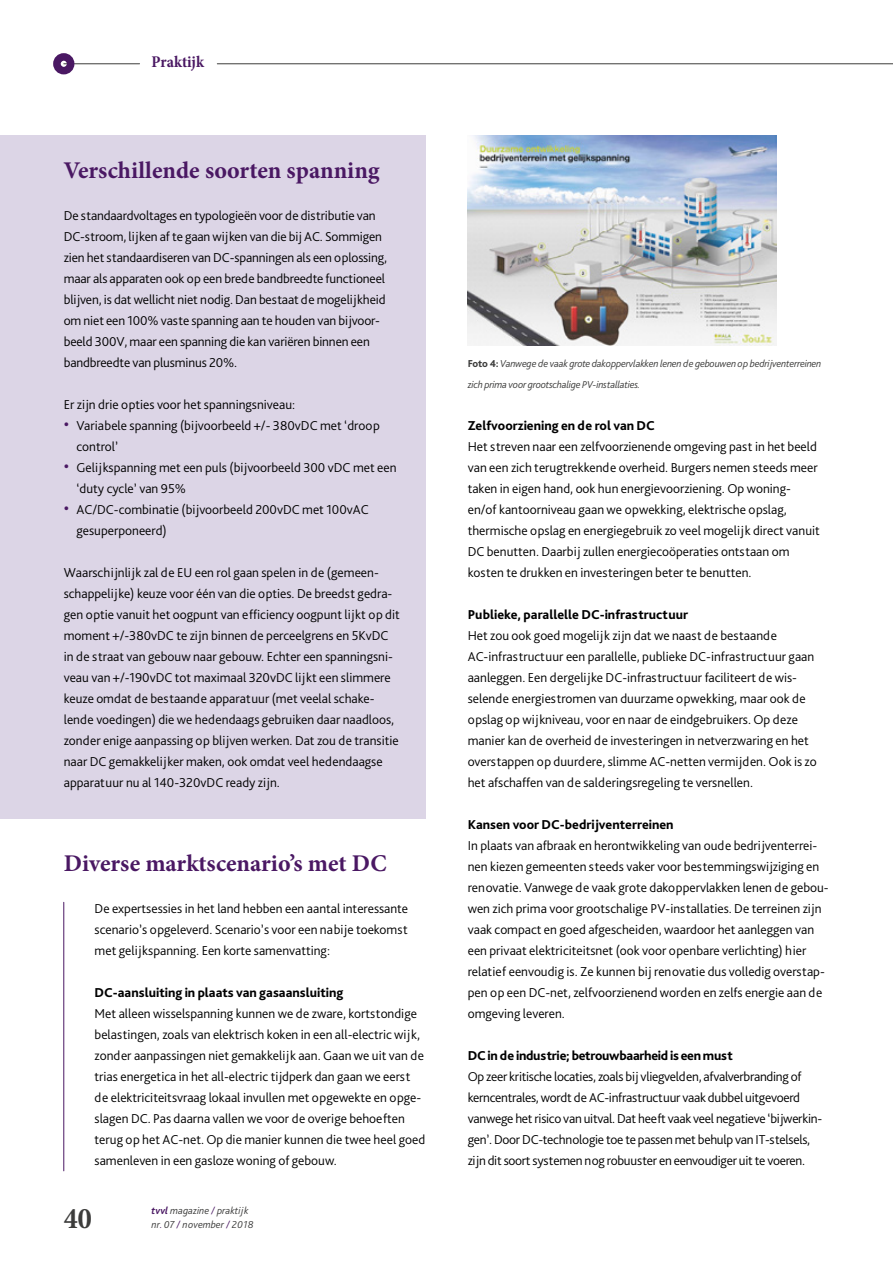
<style>
.page{position:relative;width:893px;height:1263px;background:#fff}
.page>*{position:absolute;margin:0;border:0;box-sizing:border-box;transform-origin:0 0}
.t1{font:700 condensed 30px "Minion Pro";color:#3c3c3b}
.t2{font:700 24px "Minion Pro";color:#4a1863}
.t3{font:700 condensed 16.5px "Minion Pro";letter-spacing:-.005em;color:#4a1863}
.t4{font:300 13.5px/21px "Bliss Pro";color:#000}
.t5{font:300 13.5px/21px "Bliss Pro";letter-spacing:-.02em;color:#000}
.t6{font:800 13.5px "Bliss Pro";color:#000}
.t7{font:800 13.5px "Bliss Pro";letter-spacing:-.02em;color:#000}
.t8{font:italic 300 10.5px/21px "Bliss Pro";letter-spacing:-.02em;color:#3c3c3b}
.t9{font:italic 300 10.5px/13.5px "Bliss Pro";color:#3c3c3b}
.s1{font-size:18px;color:#4a1863}
.s2{font-weight:700;color:#4a1863}
.s3{color:#4a1863}
.s4{font-weight:800;font-style:normal}
</style>
<div class="page">
<hr style="left:64px;top:63px;width:76px;height:1px;background:#3c3c3b">
<div style="left:53px;top:53px;width:21px;height:21px;border:8px solid #4a1863;border-radius:50%"></div>
<hr style="left:217px;top:63px;width:676px;height:1px;background:#3c3c3b">
<div style="left:0;top:136px;width:426px;height:683px;background:#dcd5e6"></div>
<hr style="left:63px;top:902px;width:1px;height:269px;background:#4a1863">
<img style="left:468px;top:136px;width:309px;height:210px">
<p class="t3" style="left:152px;top:51px;width:54px">Praktijk</p>
<h2 class="t2" style="left:63px;top:153px;width:318px">Verschillende soorten spanning</h2>
<p class="t4" style="left:64px;top:204px;width:325px">De standaardvoltages en typologieën voor de distributie van DC-stroom, lijken af te gaan wijken van die bij AC. Sommigen zien het standaardiseren van DC-spanningen als een oplossing, maar als apparaten ook op een brede bandbreedte functioneel blijven, is dat wellicht niet nodig. Dan bestaat de mogelijkheid om niet een 100% vaste spanning aan te houden van bijvoor&shy;beeld 300V, maar een spanning die kan variëren binnen een bandbreedte van plusminus 20%.</p>
<p class="t4" style="left:64px;top:393px;width:233px">Er zijn drie opties voor het spanningsniveau:</p>
<p class="t4" style="left:77px;top:414px;width:305px;text-indent:-13px"><span class="s1">•</span> Variabele spanning (bijvoorbeeld +/- 380vDC met ‘droop control’</p>
<p class="t4" style="left:77px;top:456px;width:321px;text-indent:-13px"><span class="s1">•</span> Gelijkspanning met een puls (bijvoorbeeld 300 vDC met een ‘duty cycle’ van 95%</p>
<p class="t4" style="left:77px;top:498px;width:294px;text-indent:-13px"><span class="s1">•</span> AC/DC-combinatie (bijvoorbeeld 200vDC met 100vAC gesuperponeerd)</p>
<p class="t4" style="left:64px;top:561px;width:337px">Waarschijnlijk zal de EU een rol gaan spelen in de (gemeen&shy;schappelijke) keuze voor één van die opties. De breedst gedra&shy;gen optie vanuit het oogpunt van efficiency oogpunt lijkt op dit moment +/-380vDC te zijn binnen de perceelgrens en 5KvDC in de straat van gebouw naar gebouw. Echter een spanningsni&shy;veau van +/-190vDC tot maximaal 320vDC lijkt een slimmere keuze omdat de bestaande apparatuur (met veelal schake&shy;lende voedingen) die we hedendaags gebruiken daar naadloos, zonder enige aanpassing op blijven werken. Dat zou de transitie naar DC gemakkelijker maken, ook omdat veel hedendaagse apparatuur nu al 140-320vDC ready zijn.</p>
<h2 class="t2" style="left:64px;top:846px;width:325px">Diverse marktscenario’s met DC</h2>
<p class="t4" style="left:95px;top:897px;width:315px;text-align:justify">De expertsessies in het land hebben een aantal interessante scenario’s opgeleverd. Scenario’s voor een nabije toekomst met gelijkspanning. Een korte samenvatting:</p>
<p class="t6" style="left:95px;top:984px;width:250px">DC-aansluiting in plaats van gasaansluiting</p>
<p class="t4" style="left:95px;top:1002px;width:332px">Met alleen wisselspanning kunnen we de zware, kortstondige belastingen, zoals van elektrisch koken in een all-electric wijk, zonder aanpassingen niet gemakkelijk aan. Gaan we uit van de trias energetica in het all-electric tijdperk dan gaan we eerst de elektriciteitsvraag lokaal invullen met opgewekte en opge&shy;slagen DC. Pas daarna vallen we voor de overige behoeften terug op het AC-net. Op die manier kunnen die twee heel goed samenleven in een gasloze woning of gebouw.</p>
<h1 class="t1" style="left:64px;top:1197px;width:29px">40</h1>
<p class="t9" style="left:152px;top:1204px;width:103px"><span class="s2">tvvl</span> magazine <span class="s3">/</span> praktijk nr<span class="s3">.</span> 07 <span class="s3">/</span> november <span class="s3">/</span> 2018</p>
<p class="t8" style="left:468px;top:352px;width:355px"><span class="s4">Foto 4:</span> Vanwege de vaak grote dakoppervlakken lenen de gebouwen op bedrijventerreinen zich prima voor grootschalige PV-installaties.</p>
<p class="t6" style="left:468px;top:417px;width:189px">Zelfvoorziening en de rol van DC</p>
<p class="t4" style="left:468px;top:435px;width:354px">Het streven naar een zelfvoorzienende omgeving past in het beeld van een zich terugtrekkende overheid. Burgers nemen steeds meer taken in eigen hand, ook hun energievoorziening. Op woning&shy;en/of kantoorniveau gaan we opwekking, elektrische opslag, thermische opslag en energiegebruik zo veel mogelijk direct vanuit DC benutten. Daarbij zullen energiecoöperaties ontstaan om kosten te drukken en investeringen beter te benutten.</p>
<p class="t6" style="left:468px;top:606px;width:222px">Publieke, parallelle DC-infrastructuur</p>
<p class="t4" style="left:468px;top:624px;width:350px">Het zou ook goed mogelijk zijn dat we naast de bestaande AC-infrastructuur een parallelle, publieke DC-infrastructuur gaan aanleggen. Een dergelijke DC-infrastructuur faciliteert de wis&shy;selende energiestromen van duurzame opwekking, maar ook de opslag op wijkniveau, voor en naar de eindgebruikers. Op deze manier kan de overheid de investeringen in netverzwaring en het overstappen op duurdere, slimme AC-netten vermijden. Ook is zo het afschaffen van de salderingsregeling te versnellen.</p>
<p class="t6" style="left:468px;top:816px;width:207px">Kansen voor DC-bedrijventerreinen</p>
<p class="t4" style="left:468px;top:834px;width:363px">In plaats van afbraak en herontwikkeling van oude bedrijventerrei&shy;nen kiezen gemeenten steeds vaker voor bestemmingswijziging en renovatie. Vanwege de vaak grote dakoppervlakken lenen de gebou&shy;wen zich prima voor grootschalige PV-installaties. De terreinen zijn vaak compact en goed afgescheiden, waardoor het aanleggen van een privaat elektriciteitsnet (ook voor openbare verlichting) hier relatief eenvoudig is. Ze kunnen bij renovatie dus volledig overstap&shy;pen op een DC-net, zelfvoorzienend worden en zelfs energie aan de omgeving leveren.</p>
<p class="t7" style="left:468px;top:1047px;width:267px">DC in de industrie; betrouwbaarheid is een must</p>
<p class="t5" style="left:468px;top:1065px;width:356px">Op zeer kritische locaties, zoals bij vliegvelden, afvalverbranding of kerncentrales, wordt de AC-infrastructuur vaak dubbel uitgevoerd vanwege het risico van uitval. Dat heeft vaak veel negatieve ‘bijwerkin&shy;gen’. Door DC-technologie toe te passen met behulp van IT-stelsels, zijn dit soort systemen nog robuuster en eenvoudiger uit te voeren.</p>
</div>
